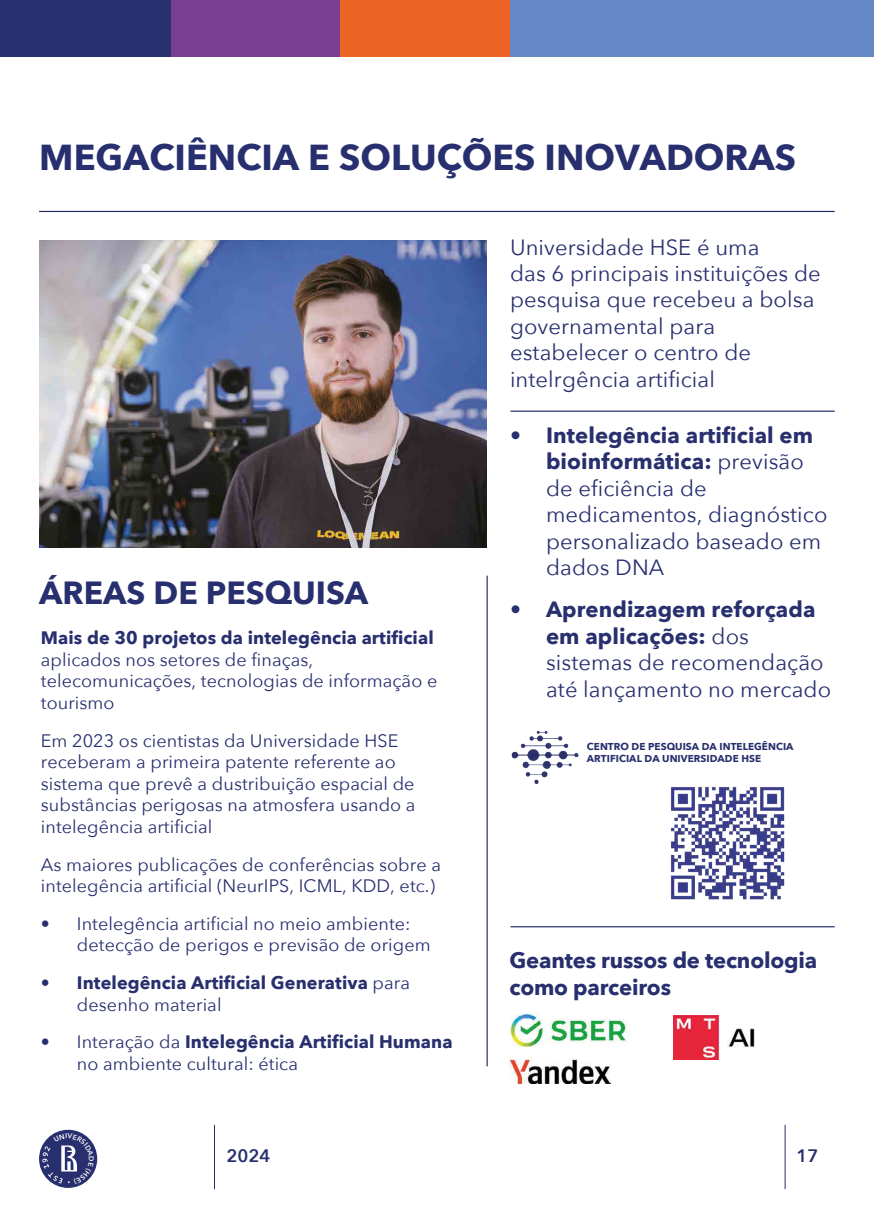
<style>
.page{position:relative;width:874px;height:1225px;background:#fff}
.page>*{position:absolute;margin:0;border:0;box-sizing:border-box;transform-origin:0 0}
.t1{font:700 36px "Avenir Next";color:#282f6e}
.t2{font:700 32px "Avenir Next";color:#282f6e}
.t3{font:22px/26.4px "Avenir Next";letter-spacing:.005em;color:#282f6e}
.t4{font:700 22px/26.4px "Avenir Next";letter-spacing:-.01em;color:#282f6e}
.t5{font:18px/21.6px "Avenir Next";letter-spacing:.005em;color:#282f6e}
.t6{font:700 18px/21.6px "Avenir Next";letter-spacing:.005em;color:#282f6e}
.t7{font:600 18px "Avenir Next";color:#282f6e}
.t8{font:700 10px/12px "Avenir Next";letter-spacing:.005em;color:#282f6e}
.s1{font-weight:400}
.s2{font-weight:700}
</style>
<div class="page">
<hr style="left:784px;top:1124px;width:1px;height:65px;background:#282f6e">
<hr style="left:214px;top:1124px;width:1px;height:65px;background:#282f6e">
<hr style="left:39px;top:211px;width:795px;height:1px;background:#282f6e">
<hr style="left:510px;top:410px;width:324px;height:2px;background:#282f6e">
<hr style="left:510px;top:926px;width:324px;height:1px;background:#282f6e">
<hr style="left:486px;top:575px;width:1px;height:491px;background:#282f6e">
<img style="left:39px;top:240px;width:447px;height:308px">
<img style="left:509px;top:1057px;width:101px;height:26px">
<img style="left:510px;top:1014px;width:118px;height:32px">
<img style="left:673px;top:1015px;width:82px;height:44px">
<img style="left:670px;top:786px;width:115px;height:114px">
<img style="left:511px;top:731px;width:68px;height:53px">
<div style="left:339px;top:0;width:171px;height:57px;background:#ec6524"></div>
<div style="left:169px;top:0;width:170px;height:57px;background:#783e90"></div>
<div style="left:0;top:0;width:170px;height:57px;background:#282f6e"></div>
<div style="left:510px;top:0;width:363px;height:57px;background:#6589c6"></div>
<svg style="left:39px;top:1129px;width:58px;height:58px"></svg>
<svg style="left:42px;top:1133px;width:52px;height:51px;background:#54598b"></svg>
<h1 class="t1" style="left:39px;top:126px;width:757px">MEGACIÊNCIA E SOLUÇÕES INOVADORAS</h1>
<h2 class="t2" style="left:39px;top:565px;width:330px">ÁREAS DE PESQUISA</h2>
<p class="t6" style="left:41px;top:626px;width:394px">Mais de 30 projetos da intelegência artificial</p>
<p class="t5" style="left:41px;top:648px;width:398px">aplicados nos setores de finaças, telecomunicações, tecnologias de informação e tourismo</p>
<p class="t5" style="left:41px;top:728px;width:376px">Em 2023 os cientistas da Universidade HSE receberam a primeira patente referente ao sistema que prevê a dustribuição espacial de substâncias perigosas na atmosfera usando a intelegência artificial</p>
<p class="t5" style="left:41px;top:852px;width:401px">As maiores publicações de conferências sobre a intelegência artificial (NeurIPS, ICML, KDD, etc.)</p>
<p class="t5" style="left:77px;top:912px;width:355px;text-indent:-36px">• Intelegência artificial no meio ambiente: detecção de perigos e previsão de origem</p>
<p class="t6" style="left:77px;top:971px;width:334px;text-indent:-36px">• Intelegência Artificial Generativa <span class="s1">para desenho material</span></p>
<p class="t5" style="left:77px;top:1030px;width:377px;text-indent:-36px">• Interação da <span class="s2">Intelegência Artificial Humana </span>no ambiente cultural: ética</p>
<p class="t3" style="left:509px;top:233px;width:312px">Universidade HSE é uma<br>das 6 principais instituições de pesquisa que recebeu a bolsa governamental para estabelecer o centro de intelrgência artificial</p>
<p class="t3" style="left:545px;top:421px;width:283px;text-indent:-36px"><span class="s2">• Intelegência artificial em bioinformática:</span> previsão de eficiência de medicamentos, diagnóstico personalizado baseado em dados DNA</p>
<p class="t3" style="left:545px;top:595px;width:286px;text-indent:-36px"><span class="s2">• Aprendizagem reforçada em aplicações:</span> dos sistemas de recomendação até lançamento no mercado</p>
<p class="t8" style="left:586px;top:740px;width:208px">CENTRO DE PESQUISA DA INTELEGÊNCIA<br>ARTIFICIAL DA UNIVERSIDADE HSE</p>
<p class="t4" style="left:509px;top:947px;width:309px">Geantes russos de tecnologia como parceiros</p>
<p class="t7" style="left:226px;top:1140px;width:45px">2024</p>
<p class="t7" style="left:796px;top:1140px;width:23px">17</p>
</div>
